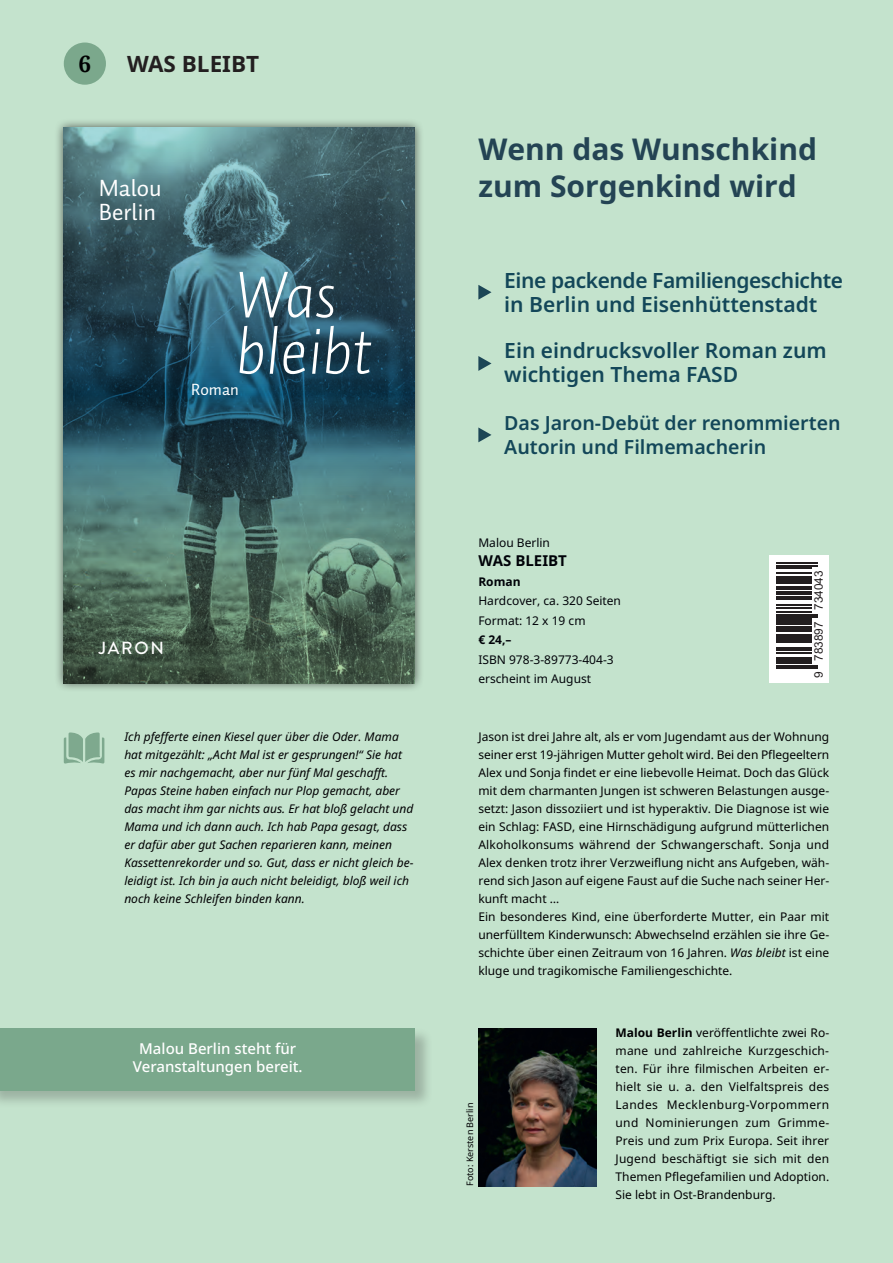
<style>
.page{position:relative;width:893px;height:1263px;background:#c4e3cd}
.page>*{position:absolute;margin:0;border:0;box-sizing:border-box;transform-origin:0 0}
.t1{font:67.8px/56.2px "Auto Pro Light Italic 1";letter-spacing:-.01em;color:#fff}
.t2{font:700 30px/37.5px "Noto Sans";color:#244454}
.t3{font:23.85px/24.5px "Auto Pro";color:#fff}
.t4{font:700 22.5px "Noto Sans";color:#231f20}
.t5{font:700 22.5px "Noto Serif";color:#000001}
.t6{font:600 21px/24px "Noto Sans";letter-spacing:-.02em;color:#134759}
.t7{font:600 21px/24px "Noto Sans";color:#134759}
.t8{font:600 19.5px/24px "Noto Sans";color:#134759}
.t9{font:500 17.55px "Brandon Grotesque";letter-spacing:.1em;color:#fff}
.t10{font:16.5px "Auto Pro";color:#fff}
.t11{font:500 15px/18px "Noto Sans";color:#fff;text-align:center}
.t12{font:700 15px "Noto Sans";color:#000208}
.t13{font:12px/18px "Noto Sans";color:#000002}
.t14{font:italic 12px/18px "Noto Sans";color:#000002}
.t15{font:12px/19.5px "Noto Sans";color:#000208}
.t16{font:700 12px "Noto Sans";color:#000208}
.t17{font:11.85px "Arial";color:#231f20}
.t18{font:9px "Noto Sans";color:#000002}
.s1{font-style:italic}
.s2{font-weight:700}
</style>
<div class="page">
<div style="left:64px;top:43px;width:42px;height:42px;background:#7ba88c;border-radius:50%"></div>
<div style="left:54px;top:118px;width:370px;height:574px;background:#231f20;opacity:.75"></div>
<svg style="left:64px;top:128px;width:351px;height:555px;background:#3d6165"></svg>
<svg style="left:64px;top:732px;width:40px;height:32px"></svg>
<img style="left:478px;top:1028px;width:118px;height:158px">
<svg style="left:478px;top:285px;width:13px;height:15px"></svg>
<svg style="left:478px;top:356px;width:13px;height:15px"></svg>
<svg style="left:478px;top:427px;width:13px;height:15px"></svg>
<div style="left:0;top:1028px;width:433px;height:81px;background:#231f20;opacity:.25"></div>
<div style="left:0;top:1028px;width:415px;height:62px;background:#7aa88c"></div>
<svg style="left:770px;top:555px;width:59px;height:128px;background:#d6d5d6"></svg>
<hr style="left:777px;top:667px;width:41px;height:1px;background:#231f20">
<hr style="left:777px;top:665px;width:41px;height:1px;background:#231f20">
<hr style="left:777px;top:660px;width:35px;height:4px;background:#231f20">
<hr style="left:777px;top:657px;width:35px;height:2px;background:#231f20">
<hr style="left:777px;top:653px;width:35px;height:1px;background:#231f20">
<hr style="left:777px;top:649px;width:35px;height:1px;background:#231f20">
<hr style="left:777px;top:647px;width:35px;height:1px;background:#231f20">
<hr style="left:777px;top:642px;width:35px;height:1px;background:#231f20">
<hr style="left:777px;top:638px;width:35px;height:3px;background:#231f20">
<hr style="left:777px;top:634px;width:35px;height:3px;background:#231f20">
<hr style="left:777px;top:631px;width:35px;height:1px;background:#231f20">
<hr style="left:777px;top:626px;width:35px;height:3px;background:#231f20">
<hr style="left:777px;top:622px;width:35px;height:3px;background:#231f20">
<hr style="left:777px;top:618px;width:35px;height:3px;background:#231f20">
<hr style="left:777px;top:616px;width:41px;height:1px;background:#231f20">
<hr style="left:777px;top:614px;width:41px;height:1px;background:#231f20">
<hr style="left:777px;top:612px;width:35px;height:1px;background:#231f20">
<hr style="left:777px;top:607px;width:35px;height:1px;background:#231f20">
<hr style="left:777px;top:604px;width:35px;height:1px;background:#231f20">
<hr style="left:777px;top:598px;width:35px;height:1px;background:#231f20">
<hr style="left:777px;top:596px;width:35px;height:1px;background:#231f20">
<hr style="left:777px;top:592px;width:35px;height:3px;background:#231f20">
<hr style="left:777px;top:586px;width:35px;height:3px;background:#231f20">
<hr style="left:777px;top:583px;width:35px;height:1px;background:#231f20">
<hr style="left:777px;top:581px;width:35px;height:1px;background:#231f20">
<hr style="left:777px;top:576px;width:35px;height:3px;background:#231f20">
<hr style="left:777px;top:573px;width:35px;height:1px;background:#231f20">
<hr style="left:777px;top:567px;width:35px;height:1px;background:#231f20">
<hr style="left:777px;top:565px;width:41px;height:1px;background:#231f20">
<hr style="left:777px;top:563px;width:41px;height:1px;background:#231f20">
<h3 class="t5" style="left:79px;top:48px;width:14px">6</h3>
<h3 class="t4" style="left:127px;top:51px;width:133px">WAS BLEIBT</h3>
<h3 class="t3" style="left:99px;top:175px;width:64px">Malou<br>Berlin</h3>
<h1 class="t1" style="left:235px;top:265px;width:138px">Was bleibt</h1>
<h3 class="t10" style="left:191px;top:378px;width:49px">Roman</h3>
<h3 class="t9" style="left:99px;top:636px;width:67px">JARON</h3>
<p class="t14" style="left:124px;top:728px;width:291px">Ich pfefferte einen Kiesel quer über die Oder. Mama hat mitgezählt: „Acht Mal ist er gesprungen!“ Sie hat es mir nachgemacht, aber nur fünf Mal geschafft.<br>Papas Steine haben einfach nur Plop gemacht, aber das macht ihm gar nichts aus. Er hat bloß gelacht und Mama und ich dann auch. Ich hab Papa gesagt, dass er dafür aber gut Sachen reparieren kann, meinen Kassettenrekorder und so. Gut, dass er nicht gleich be&shy;leidigt ist. Ich bin ja auch nicht beleidigt, bloß weil ich noch keine Schleifen binden kann.</p>
<p class="t11" style="left:133px;top:1040px;width:171px">Malou Berlin steht für<br>Veranstaltungen bereit.</p>
<h2 class="t2" style="left:478px;top:131px;width:340px">Wenn das Wunschkind zum Sorgenkind wird</h2>
<h3 class="t6" style="left:504px;top:269px;width:340px">Eine packende Familiengeschichte in Berlin und Eisenhüttenstadt</h3>
<h3 class="t7" style="left:504px;top:338px;width:324px">Ein eindrucksvoller Roman zum wichtigen Thema FASD</h3>
<h3 class="t8" style="left:504px;top:411px;width:338px">Das Jaron-Debüt der renommierten<br>Autorin und Filmemacherin</h3>
<p class="t15" style="left:478px;top:533px;width:73px">Malou Berlin</p>
<p class="t12" style="left:478px;top:552px;width:90px">WAS BLEIBT</p>
<p class="t16" style="left:478px;top:574px;width:44px">Roman</p>
<p class="t15" style="left:478px;top:591px;width:144px">Hardcover, ca. 320 Seiten<br>Format: 12 x 19 cm</p>
<p class="t16" style="left:478px;top:633px;width:35px">€ 24,–</p>
<p class="t15" style="left:478px;top:650px;width:137px">ISBN 978-3-89773-404-3 erscheint im August</p>
<p class="t17" style="left:811px;top:678px;width:109px;rotate:-90deg">9 783897 734043</p>
<p class="t13" style="left:478px;top:728px;width:353px">Jason ist drei Jahre alt, als er vom Jugendamt aus der Wohnung seiner erst 19-jährigen Mutter geholt wird. Bei den Pflegeeltern Alex und Sonja findet er eine liebevolle Heimat. Doch das Glück mit dem charmanten Jungen ist schweren Belastungen ausge&shy;setzt: Jason dissoziiert und ist hyperaktiv. Die Diagnose ist wie ein Schlag: FASD, eine Hirnschädigung aufgrund mütterlichen Alkoholkonsums während der Schwangerschaft. Sonja und Alex denken trotz ihrer Verzweiflung nicht ans Aufgeben, wäh&shy;rend sich Jason auf eigene Faust auf die Suche nach seiner Her&shy;kunft macht …<br>Ein besonderes Kind, eine überforderte Mutter, ein Paar mit unerfülltem Kinderwunsch: Abwechselnd erzählen sie ihre Ge&shy;schichte über einen Zeitraum von 16 Jahren. <span class="s1">Was bleibt</span> ist eine kluge und tragikomische Familiengeschichte.</p>
<p class="t18" style="left:465px;top:1186px;width:85px;rotate:-90deg">Foto: Kersten Berlin</p>
<p class="t13" style="left:616px;top:1024px;width:215px;text-align:justify"><span class="s2">Malou Berlin</span> veröffentlichte zwei Ro&shy;mane und zahlreiche Kurzgeschich&shy;ten. Für ihre filmischen Arbeiten er&shy;hielt sie u. a. den Vielfaltspreis des Landes Mecklenburg-Vorpommern und Nominierungen zum Grimme-Preis und zum Prix Europa. Seit ihrer Jugend beschäftigt sie sich mit den Themen Pflegefamilien und Adoption.<br>Sie lebt in Ost-Brandenburg.</p>
</div>
